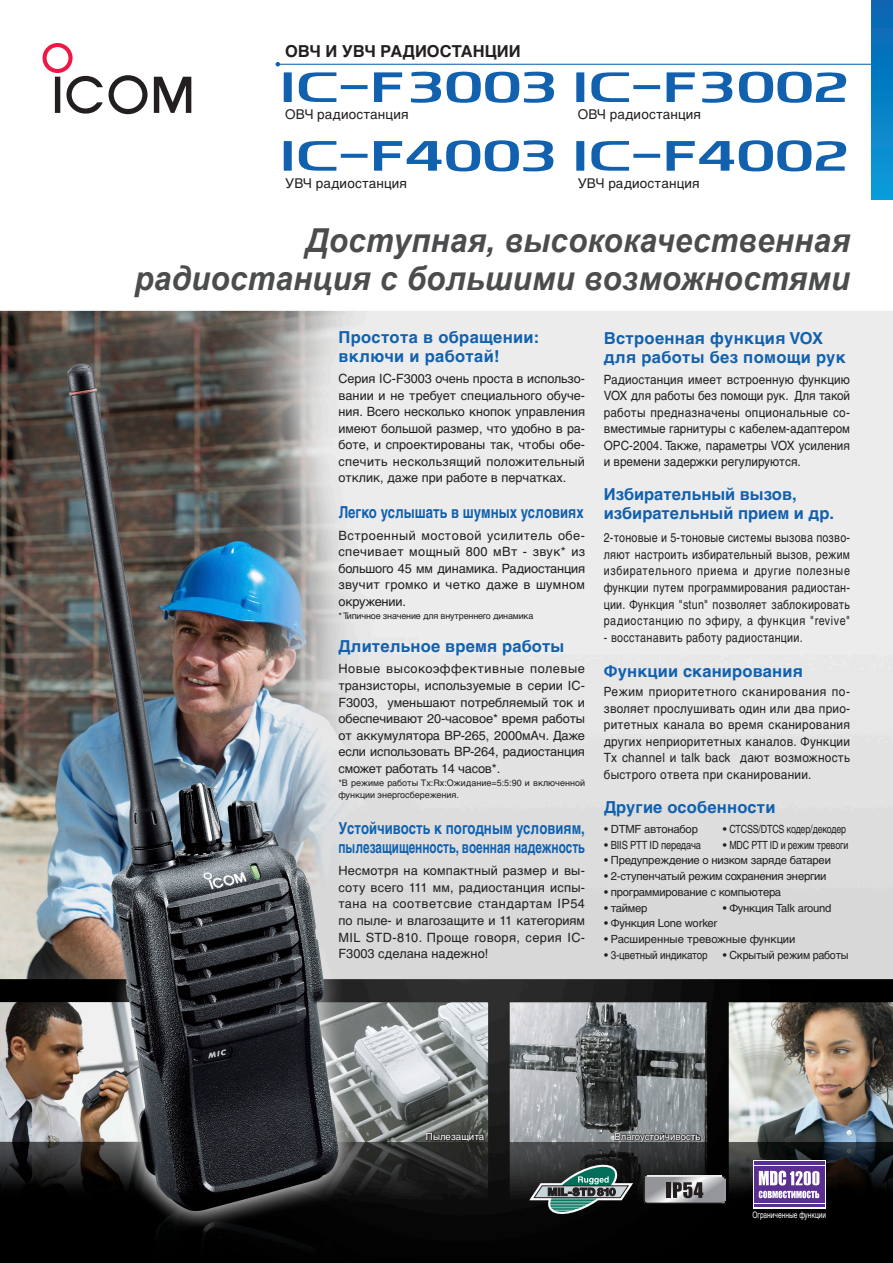
<style>
.page{position:relative;width:893px;height:1263px;background:#fff}
.page>*{position:absolute;margin:0;border:0;box-sizing:border-box;transform-origin:0 0}
.t1{font:italic 700 33px "Arial";letter-spacing:.01em;color:#4b4c4d;scale:.95 1}
.t2{font:700 16.5px "Helvetica LT Std";color:#1161af}
.t3{font:700 16.5px "Helvetica LT Std";letter-spacing:.02em;color:#1161af}
.t4{font:700 16.5px "Helvetica LT Std";color:#1161af;scale:.8 1}
.t5{font:700 16.5px "Helvetica LT Std";color:#1161af;scale:.71 1}
.Asterisk{font:700 16.5px "Helvetica LT Std";letter-spacing:.005em;color:#231f20}
.Asterisk-2{font:13.5px "Helvetica LT Std";letter-spacing:.01em;color:#231f20}
.t6{font:12.75px/16.5px "Helvetica LT Std";color:#231f20;text-align:justify}
.t7{font:12.75px/16.6px "Helvetica LT Std";color:#231f20;text-align:justify;scale:.84 1}
.t8{font:12.75px/16.5px "Helvetica LT Std";color:#231f20;text-align:justify;scale:.92 1}
.t9{font:12.75px/16.5px "Helvetica LT Std";color:#231f20;text-align:justify;scale:.93 1}
.t10{font:12.75px "Helvetica LT Std";letter-spacing:.03em;color:#231f20;scale:.84 1}
.tittle{font:11.25px "Helvetica LT Std";letter-spacing:-.02em;color:#231f20}
.tittle-2{font:11.25px "Helvetica LT Std";color:#231f20}
.t11{font:9.75px "Helvetica LT Std";letter-spacing:-.01em;color:#fff}
.t12{font:9px/12px "Helvetica LT Std";color:#231f20}
.t13{font:9px "Helvetica LT Std";letter-spacing:-.02em;color:#231f20}
.t14{font:9px "Helvetica LT Std";color:#fff;scale:.73 1}
</style>
<div class="page">
<img style="left:0;top:0;width:893px;height:1263px">
<svg style="left:154px;top:77px;width:37px;height:36px"></svg>
<svg style="left:109px;top:75px;width:39px;height:39px"></svg>
<svg style="left:43px;top:43px;width:60px;height:71px"></svg>
<hr style="left:277px;top:64px;width:616px;height:1px;background:#1161af">
<div style="left:872px;top:0;width:21px;height:200px;background:linear-gradient(to bottom,#0764b0,#0a9cda)"></div>
<svg style="left:753px;top:1160px;width:72px;height:48px"></svg>
<div style="left:754px;top:1161px;width:70px;height:46px;background:#5b2e91"></div>
<hr style="left:753px;top:1165px;width:72px;height:1px;background:#fff">
<hr style="left:753px;top:1203px;width:72px;height:1px;background:#fff">
<svg style="left:759px;top:1170px;width:60px;height:15px"></svg>
<svg style="left:759px;top:1191px;width:60px;height:7px"></svg>
<svg style="left:529px;top:1161px;width:104px;height:56px"></svg>
<svg style="left:644px;top:1176px;width:81px;height:28px"></svg>
<svg style="left:425px;top:1131px;width:59px;height:11px"></svg>
<svg style="left:613px;top:1131px;width:88px;height:11px"></svg>
<svg style="left:276px;top:62px;width:92px;height:40px"></svg>
<svg style="left:374px;top:72px;width:28px;height:30px"></svg>
<svg style="left:411px;top:72px;width:30px;height:31px"></svg>
<svg style="left:447px;top:72px;width:107px;height:31px"></svg>
<svg style="left:284px;top:141px;width:84px;height:30px"></svg>
<svg style="left:374px;top:140px;width:179px;height:31px"></svg>
<svg style="left:576px;top:72px;width:84px;height:30px"></svg>
<svg style="left:667px;top:72px;width:28px;height:30px"></svg>
<svg style="left:702px;top:72px;width:30px;height:31px"></svg>
<svg style="left:739px;top:72px;width:107px;height:31px"></svg>
<svg style="left:576px;top:141px;width:84px;height:30px"></svg>
<svg style="left:667px;top:140px;width:179px;height:31px"></svg>
<p class="Asterisk" style="left:285px;top:41px;width:237px">ОВЧ И УВЧ РАДИОСТАНЦИИ</p>
<p class="Asterisk-2" style="left:285px;top:106px;width:125px">ОВЧ радиостанция</p>
<p class="Asterisk-2" style="left:578px;top:106px;width:125px">ОВЧ радиостанция</p>
<p class="Asterisk-2" style="left:285px;top:175px;width:123px">УВЧ радиостанция</p>
<p class="Asterisk-2" style="left:578px;top:175px;width:123px">УВЧ радиостанция</p>
<p class="t1" style="left:306px;top:219px;width:574px">Доступная, высококачественная</p>
<p class="t1" style="left:134px;top:257px;width:755px">радиостанция с большими возможностями</p>
<p class="t3" style="left:338px;top:327px;width:202px">Простота в обращении:</p>
<p class="t3" style="left:338px;top:346px;width:163px">включи и работай!</p>
<p class="t6" style="left:338px;top:370px;width:248px">Серия IC-F3003 очень проста в использо&shy;вании и не требует специального обуче&shy;ния. Всего несколько кнопок управления имеют большой размер, что удобно в ра&shy;боте, и спроектированы так, чтобы обе&shy;спечить нескользящий положительный отклик, даже при работе в перчатках.</p>
<p class="t4" style="left:338px;top:502px;width:308px">Легко услышать в шумных условиях</p>
<p class="t6" style="left:338px;top:527px;width:248px">Встроенный мостовой усилитель обе&shy;спечивает мощный 800 мВт - звук* из большого 45 мм динамика. Радиостанция звучит громко и четко даже в шумном окружении.</p>
<p class="t13" style="left:338px;top:611px;width:196px">* Типичное значение для внутреннего динамика</p>
<p class="t2" style="left:338px;top:636px;width:227px">Длительное время работы</p>
<p class="t6" style="left:338px;top:660px;width:248px">Новые высокоэффективные полевые транзисторы, используемые в серии IC-F3003, уменьшают потребляемый ток и обеспечивают 20-часовое* время работы от аккумулятора BP-265, 2000мАч. Даже если использовать BP-264, радиостанция сможет работать 14 часов*.</p>
<p class="t12" style="left:338px;top:777px;width:248px">*В режиме работы Tx:Rx:Ожидание=5:5:90 и включенной функции энергосбережения.</p>
<p class="t4" style="left:338px;top:818px;width:310px">Устойчивость к погодным условиям,</p>
<p class="t5" style="left:338px;top:837px;width:349px">пылезащищенность, военная надежность</p>
<p class="t6" style="left:338px;top:862px;width:248px">Несмотря на компактный размер и вы&shy;соту всего 111 мм, радиостанция испы&shy;тана на соответсвие стандартам IP54 по пыле- и влагозащите и 11 категориям MIL STD-810. Проще говоря, серия IC-F3003 сделана надежно!</p>
<p class="t3" style="left:604px;top:328px;width:221px">Встроенная функция VOX</p>
<p class="t3" style="left:604px;top:347px;width:244px">для работы без помощи рук</p>
<p class="t8" style="left:604px;top:371px;width:269px">Радиостанция имеет встроенную функцию VOX для работы без помощи рук. Для такой работы предназначены опциональные со&shy;вместимые гарнитуры с кабелем-адаптером OPC-2004. Также, параметры VOX усиления и времени задержки регулируются.</p>
<p class="t2" style="left:604px;top:484px;width:194px">Избирательный вызов,</p>
<p class="t2" style="left:604px;top:503px;width:232px">избирательный прием и др.</p>
<p class="t7" style="left:604px;top:529px;width:295px">2-тоновые и 5-тоновые системы вызова позво&shy;ляют настроить избирательный вызов, режим избирательного приема и другие полезные функции путем программирования радиостан&shy;ции. Функция "stun" позволяет заблокировать радиостанцию по эфиру, а функция "revive"</p>
<p class="t10" style="left:604px;top:630px;width:238px">- восстанавить работу радиостанции.</p>
<p class="t2" style="left:604px;top:661px;width:201px">Функции сканирования</p>
<p class="t9" style="left:604px;top:683px;width:266px">Режим приоритетного сканирования по&shy;зволяет прослушивать один или два прио&shy;ритетных канала во время сканирования других неприоритетных каналов. Функции Tx channel и talk back дают возможность быстрого ответа при сканировании.</p>
<p class="t2" style="left:604px;top:797px;width:173px">Другие особенности</p>
<p class="tittle" style="left:604px;top:822px;width:95px">• DTMF автонабор</p>
<p class="tittle" style="left:723px;top:822px;width:125px">• CTCSS/DTCS кодер/декодер</p>
<p class="tittle" style="left:604px;top:838px;width:98px">• BIIS PTT ID передача</p>
<p class="tittle" style="left:723px;top:838px;width:127px">• MDC PTT ID и режим тревоги</p>
<p class="tittle" style="left:604px;top:854px;width:228px">• Предупреждение о низком заряде батареи</p>
<p class="tittle" style="left:604px;top:869px;width:224px">• 2-ступенчатый режим сохранения энергии</p>
<p class="tittle" style="left:604px;top:885px;width:178px">• программирование с компьютера</p>
<p class="tittle" style="left:604px;top:901px;width:45px">• таймер</p>
<p class="tittle" style="left:723px;top:901px;width:110px">• Функция Talk around</p>
<p class="tittle" style="left:604px;top:917px;width:115px">• Функция Lone worker</p>
<p class="tittle-2" style="left:604px;top:932px;width:193px">• Расширенные тревожные функции</p>
<p class="tittle" style="left:604px;top:948px;width:105px">• 3-цветный индикатор</p>
<p class="tittle" style="left:723px;top:948px;width:127px">• Скрытый режим работы</p>
<p class="t11" style="left:426px;top:1130px;width:60px">Пылезащита</p>
<p class="t11" style="left:614px;top:1130px;width:87px">Влагоустойчивость</p>
<p class="t14" style="left:752px;top:1210px;width:102px">Ограниченные функции</p>
</div>
